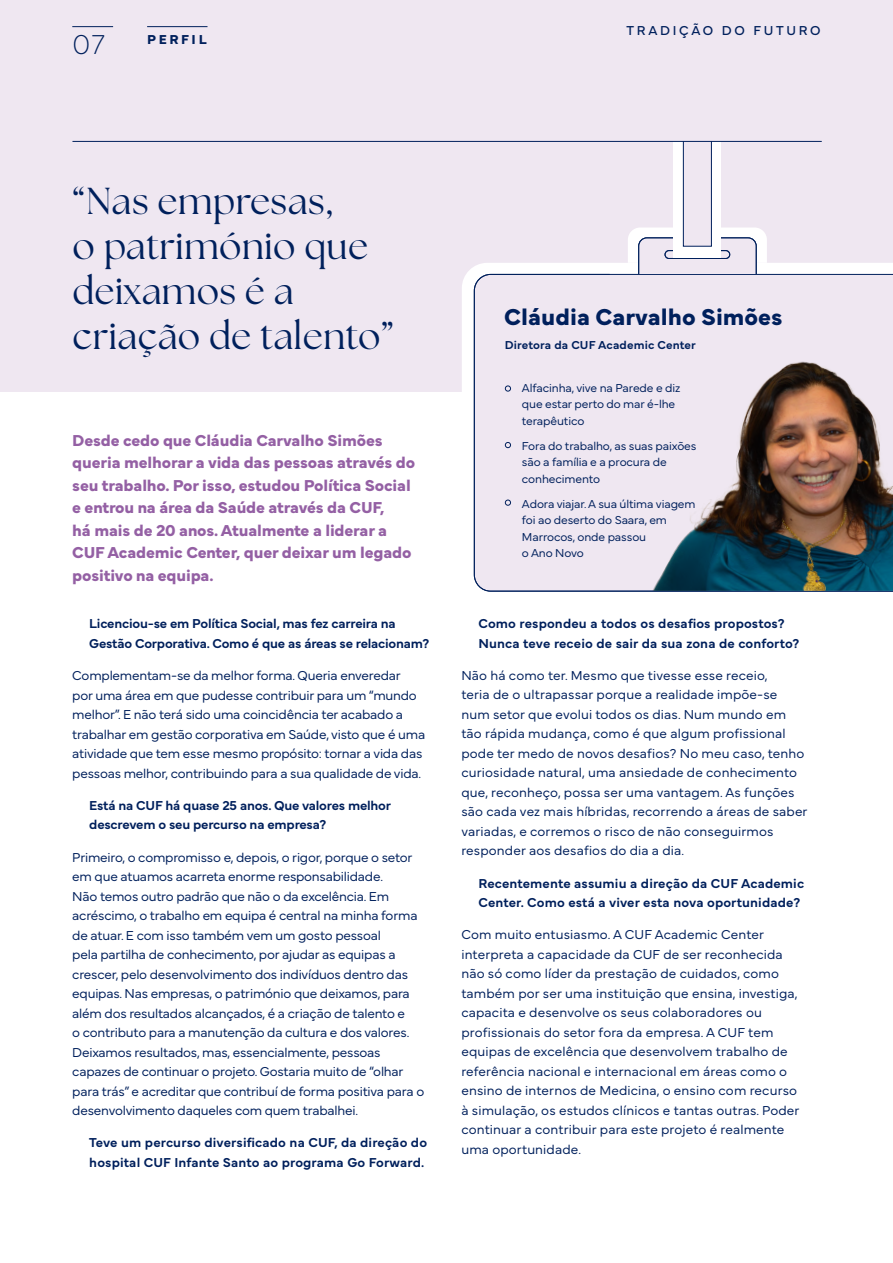
<style>
.page{position:relative;width:893px;height:1263px;background:#fff}
.page>*{position:absolute;margin:0;border:0;box-sizing:border-box;transform-origin:0 0}
.t1{font:37.5px/45px "The Seasons";letter-spacing:.01em;color:#00205c}
.t2{font:28.5px "Mundial Hair";color:#00205c}
.t3{font:700 24px "Mundial";color:#00205c}
.t4{font:700 16.5px/22.5px "Mundial";letter-spacing:-.01em;color:#9460a4}
.t5{font:300 13.5px/19.5px "Mundial";letter-spacing:-.015em;color:#00205c}
.t6{font:300 13.5px/19.5px "Mundial";letter-spacing:.01em;color:#00205c}
.t7{font:600 13.5px/19.5px "Mundial";letter-spacing:.005em;color:#00205c}
.t8{font:600 13.5px/19.5px "Mundial";letter-spacing:-.015em;color:#00205c}
.t9{font:13.5px "Mundial";letter-spacing:.2em;color:#00205c}
.t10{font:700 13.5px "Mundial";letter-spacing:.2em;color:#00205c}
.t11{font:300 12px/16.5px "Mundial";letter-spacing:-.01em;color:#00205c}
.t12{font:600 12px "Mundial";letter-spacing:.01em;color:#00205c}
</style>
<div class="page">
<div style="left:0;top:0;width:893px;height:391px;background:#efe7f1"></div>
<svg style="left:462px;top:263px;width:431px;height:314px;fill:#fff"></svg>
<hr style="left:147px;top:26px;width:60px;height:1px;background:#00205c">
<hr style="left:72px;top:26px;width:41px;height:1px;background:#00205c">
<svg style="left:628px;top:227px;width:139px;height:47px"></svg>
<div style="left:665px;top:250px;width:65px;height:9px;border:1px solid #00205c;border-radius:4px"></div>
<div style="left:474px;top:274px;width:419px;height:318px;background:#efe7f1"></div>
<div style="left:673px;top:141px;width:48px;height:116px;background:#fff"></div>
<div style="left:683px;top:141px;width:29px;height:106px;background:#efe7f1;border:1px solid #00205c"></div>
<hr style="left:72px;top:141px;width:750px;height:1px;background:#00205c">
<img style="left:645px;top:309px;width:248px;height:282px">
<h2 class="t2" style="left:72px;top:22px;width:34px">07</h2>
<p class="t10" style="left:147px;top:29px;width:61px">PERFIL</p>
<p class="t9" style="left:627px;top:20px;width:196px">TRADIÇÃO DO FUTURO</p>
<h1 class="t1" style="left:72px;top:178px;width:323px">“Nas empresas,<br>o património que deixamos é a criação de talento”</h1>
<p class="t4" style="left:72px;top:427px;width:344px">Desde cedo que Cláudia Carvalho Simões queria melhorar a vida das pessoas através do seu trabalho. Por isso, estudou Política Social e entrou na área da Saúde através da CUF,<br>há mais de 20 anos. Atualmente a liderar a CUF Academic Center, quer deixar um legado positivo na equipa.</p>
<p class="t8" style="left:89px;top:613px;width:342px">Licenciou-se em Política Social, mas fez carreira na<br>Gestão Corporativa. Como é que as áreas se relacionam?</p>
<p class="t5" style="left:72px;top:664px;width:354px">Complementam-se da melhor forma. Queria enveredar<br>por uma área em que pudesse contribuir para um “mundo melhor”. E não terá sido uma coincidência ter acabado a trabalhar em gestão corporativa em Saúde, visto que é uma atividade que tem esse mesmo propósito: tornar a vida das pessoas melhor, contribuindo para a sua qualidade de vida.</p>
<p class="t8" style="left:89px;top:794px;width:303px">Está na CUF há quase 25 anos. Que valores melhor descrevem o seu percurso na empresa?</p>
<p class="t5" style="left:72px;top:846px;width:353px">Primeiro, o compromisso e, depois, o rigor, porque o setor em que atuamos acarreta enorme responsabilidade.<br>Não temos outro padrão que não o da excelência. Em acréscimo, o trabalho em equipa é central na minha forma de atuar. E com isso também vem um gosto pessoal<br>pela partilha de conhecimento, por ajudar as equipas a crescer, pelo desenvolvimento dos indivíduos dentro das equipas. Nas empresas, o património que deixamos, para além dos resultados alcançados, é a criação de talento e<br>o contributo para a manutenção da cultura e dos valores.<br>Deixamos resultados, mas, essencialmente, pessoas capazes de continuar o projeto. Gostaria muito de “olhar para trás” e acreditar que contribuí de forma positiva para o desenvolvimento daqueles com quem trabalhei.</p>
<p class="t7" style="left:89px;top:1132px;width:339px">Teve um percurso diversificado na CUF, da direção do hospital CUF Infante Santo ao programa Go Forward.</p>
<h3 class="t3" style="left:504px;top:298px;width:280px">Cláudia Carvalho Simões</h3>
<p class="t12" style="left:505px;top:335px;width:192px">Diretora da CUF Academic Center</p>
<p class="t11" style="left:522px;top:378px;width:160px">Alfacinha, vive na Parede e diz que estar perto do mar é-lhe terapêutico</p>
<p class="t11" style="left:522px;top:436px;width:176px">Fora do trabalho, as suas paixões são a família e a procura de conhecimento</p>
<p class="t11" style="left:522px;top:494px;width:175px">Adora viajar. A sua última viagem foi ao deserto do Saara, em<br>Marrocos, onde passou<br>o Ano Novo</p>
<p class="t7" style="left:478px;top:613px;width:322px">Como respondeu a todos os desafios propostos?<br>Nunca teve receio de sair da sua zona de conforto?</p>
<p class="t6" style="left:461px;top:664px;width:348px">Não há como ter. Mesmo que tivesse esse receio,<br>teria de o ultrapassar porque a realidade impõe-se num setor que evolui todos os dias. Num mundo em tão rápida mudança, como é que algum profissional pode ter medo de novos desafios? No meu caso, tenho curiosidade natural, uma ansiedade de conhecimento que, reconheço, possa ser uma vantagem. As funções são cada vez mais híbridas, recorrendo a áreas de saber variadas, e corremos o risco de não conseguirmos responder aos desafios do dia a dia.</p>
<p class="t7" style="left:478px;top:872px;width:327px">Recentemente assumiu a direção da CUF Academic<br>Center. Como está a viver esta nova oportunidade?</p>
<p class="t6" style="left:461px;top:924px;width:340px">Com muito entusiasmo. A CUF Academic Center interpreta a capacidade da CUF de ser reconhecida não só como líder da prestação de cuidados, como também por ser uma instituição que ensina, investiga, capacita e desenvolve os seus colaboradores ou profissionais do setor fora da empresa. A CUF tem equipas de excelência que desenvolvem trabalho de referência nacional e internacional em áreas como o ensino de internos de Medicina, o ensino com recurso à simulação, os estudos clínicos e tantas outras. Poder continuar a contribuir para este projeto é realmente uma oportunidade.</p>
</div>
